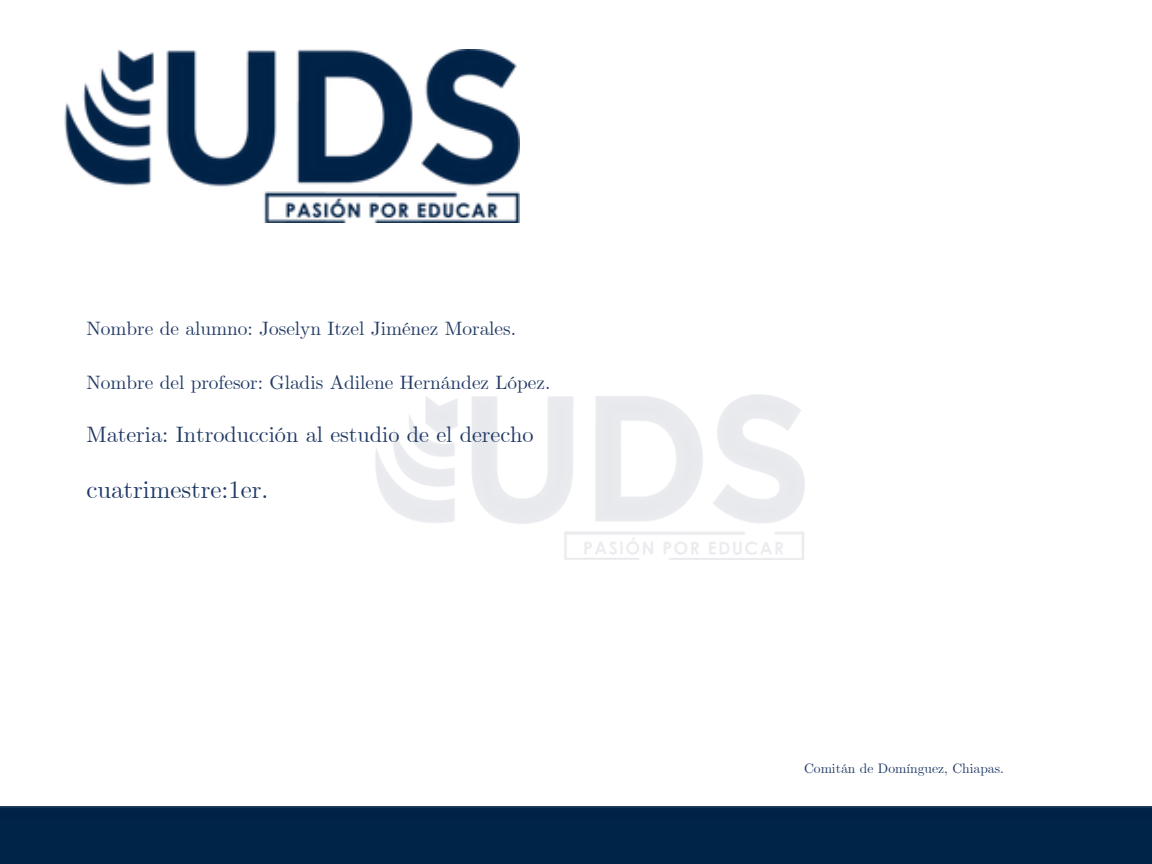
<style>
.page{position:relative;width:1152px;height:864px;background:#fff}
.page>*{position:absolute;margin:0;border:0;box-sizing:border-box;transform-origin:0 0}
.t1{font:24.9px "CMU Serif";color:#1f3864}
.t2{font:22.2px "CMU Serif";color:#1f3864}
.t3{font:19.35px "CMU Serif";color:#1f3864}
.t4{font:13.65px "CMU Serif";color:#1f3864}
</style>
<div class="page">
<img style="left:375px;top:395px;width:430px;height:164px">
<div style="left:0;top:807px;width:1152px;height:57px;background:#002348"></div>
<img style="left:64px;top:49px;width:456px;height:174px">
<h2 class="t3" style="left:86px;top:317px;width:431px">Nombre de alumno: Joselyn Itzel Jiménez Morales.</h2>
<h1 class="t3" style="left:86px;top:371px;width:465px">Nombre del profesor: Gladis Adilene Hernández López.</h1>
<p class="t2" style="left:86px;top:421px;width:449px">Materia: Introducción al estudio de el derecho</p>
<p class="t1" style="left:86px;top:475px;width:184px">cuatrimestre:1er.</p>
<p class="t4" style="left:804px;top:760px;width:201px">Comitán de Domínguez, Chiapas.</p>
</div>
